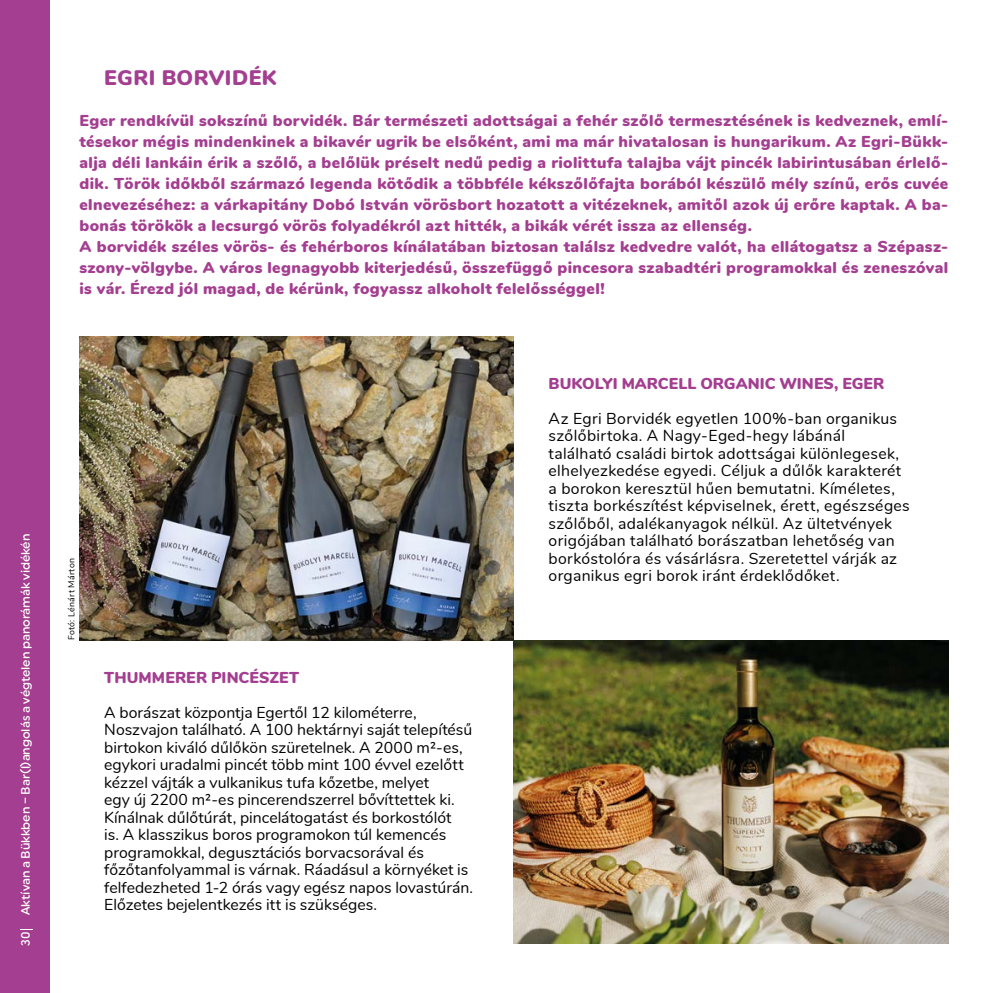
<style>
.page{position:relative;width:993px;height:993px;background:#fff}
.page>*{position:absolute;margin:0;border:0;box-sizing:border-box;transform-origin:0 0}
.t1{font:900 21px "Nunito";letter-spacing:.02em;color:#a43e90}
.t2{font:15.75px/17.5px "Nunito";letter-spacing:.01em;color:#000}
.t3{font:900 15.75px/21px "Nunito";letter-spacing:.025em;color:#a43e90}
.t4{font:900 15.75px "Nunito";color:#a43e90}
.t5{font:500 12.25px "Uniform Rnd";letter-spacing:-.005em;color:#fff}
.t6{font:8.75px "Nunito";letter-spacing:.035em;color:#000}
</style>
<div class="page">
<div style="left:0;top:0;width:50px;height:992px;background:#a43e90"></div>
<img style="left:513px;top:640px;width:434px;height:303px">
<img style="left:79px;top:336px;width:434px;height:304px">
<p class="t5" style="left:18px;top:914px;width:383px;rotate:-90deg">Aktívan a Bükkben – Bar(l)angolás a végtelen panorámák vidékén</p>
<p class="t5" style="left:18px;top:945px;width:16px;rotate:-90deg">30</p>
<h1 class="t1" style="left:104px;top:63px;width:174px">EGRI BORVIDÉK</h1>
<p class="t3" style="left:79px;top:109px;width:870px">Eger rendkívül sokszínű borvidék. Bár természeti adottságai a fehér szőlő termesztésének is kedveznek, emlí&shy;tésekor mégis mindenkinek a bikavér ugrik be elsőként, ami ma már hivatalosan is hungarikum. Az Egri-Bükk - alja déli lankáin érik a szőlő, a belőlük préselt nedű pedig a riolittufa talajba vájt pincék labirintusában érlelő&shy;dik. Török időkből származó legenda kötődik a többféle kékszőlőfajta borából készülő mély színű, erős cuvée elnevezéséhez: a várkapitány Dobó István vörösbort hozatott a vitézeknek, amitől azok új erőre kaptak. A ba&shy;bonás törökök a lecsurgó vörös folyadékról azt hitték, a bikák vérét issza az ellenség.<br>A borvidék széles vörös- és fehérboros kínálatában biztosan találsz kedvedre valót, ha ellátogatsz a Szépasz&shy;szony-völgybe. A város legnagyobb kiterjedésű, összefüggő pincesora szabadtéri programokkal és zeneszóval is vár. Érezd jól magad, de kérünk, fogyassz alkoholt felelősséggel!</p>
<p class="t6" style="left:65px;top:640px;width:84px;rotate:-90deg">Fotó: Lénárt Márton</p>
<p class="t3" style="left:104px;top:665px;width:196px">THUMMERER PINCÉSZET</p>
<p class="t2" style="left:104px;top:702px;width:370px">A borászat központja Egertől 12 kilométerre, Noszvajon található. A 100 hektárnyi saját telepítésű birtokon kiváló dűlőkön szüretelnek. A 2000 m²-es, egykori uradalmi pincét több mint 100 évvel ezelőtt kézzel vájták a vulkanikus tufa kőzetbe, melyet<br>egy új 2200 m²-es pincerendszerrel bővíttettek ki.<br>Kínálnak dűlőtúrát, pincelátogatást és borkostólót<br>is. A klasszikus boros programokon túl kemencés programokkal, degusztációs borvacsorával és főzőtanfolyammal is várnak. Ráadásul a környéket is felfedezheted 1-2 órás vagy egész napos lovastúrán.<br>Előzetes bejelentkezés itt is szükséges.</p>
<p class="t4" style="left:548px;top:371px;width:337px">BUKOLYI MARCELL ORGANIC WINES, EGER</p>
<p class="t2" style="left:548px;top:408px;width:362px">Az Egri Borvidék egyetlen 100%-ban organikus szőlőbirtoka. A Nagy-Eged-hegy lábánál található családi birtok adottságai különlegesek, elhelyezkedése egyedi. Céljuk a dűlők karakterét a borokon keresztül hűen bemutatni. Kíméletes, tiszta borkészítést képviselnek, érett, egészséges szőlőből, adalékanyagok nélkül. Az ültetvények origójában található borászatban lehetőség van borkóstolóra és vásárlásra. Szeretettel várják az organikus egri borok iránt érdeklődőket.</p>
</div>
